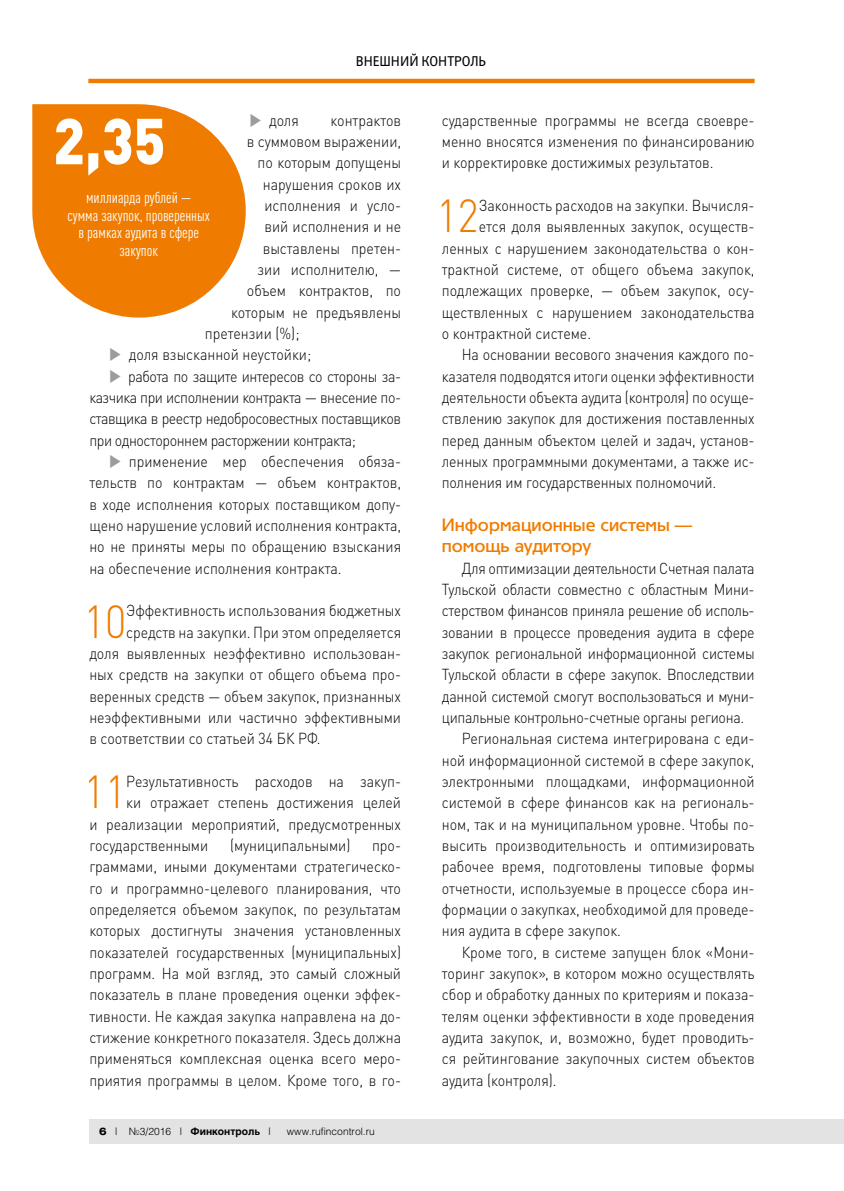
<style>
.page{position:relative;width:844px;height:1191px;background:#fff}
.page>*{position:absolute;margin:0;border:0;box-sizing:border-box;transform-origin:0 0}
.t1{font:900 63.88px "DIN Pro";color:#fff;scale:.9 1}
.t2{font:300 45.68px "DIN Pro";color:#ef7c00;scale:.9 1}
.t3{font:17.5px/21.3px "Tornado Medium C";color:#ef7c00}
.t4{font:300 15.75px/21.3px "DIN Pro";color:#000;text-align:justify;scale:.9 1}
.t5{font:300 15.75px "DIN Pro";letter-spacing:-.02em;color:#000;scale:.9 1}
.t6{font:300 15.75px "DIN Pro";letter-spacing:-.03em;color:#000;scale:.9 1}
.t7{font:condensed 15.75px/17.5px "DIN Pro";color:#fff;text-align:center}
.t8{font:14px "Yanus C";color:#000;scale:.9 1}
.t9{font:700 10.15px "Helios C";color:#000}
.t10{font:10.15px "Helios Light C";color:#000}
.s1{font-family:"Helios Ext C"}
.s2{font-family:"Helios Light C";font-weight:400}
</style>
<div class="page">
<div style="left:89px;top:1119px;width:754px;height:24px;background:#e3e3e3"></div>
<hr style="left:88px;top:79px;width:666px;height:4px;background:#ef7c00">
<svg style="left:32px;top:104px;width:214px;height:213px;fill:#ef7c00"></svg>
<p class="t8" style="left:355px;top:53px;width:146px">ВНЕШНИЙ КОНТРОЛЬ</p>
<p class="t4" style="left:269px;top:108px;width:35px">доля</p>
<p class="t4" style="left:330px;top:108px;width:80px">контрактов</p>
<p class="t4" style="left:247px;top:129px;width:173px">в суммовом выражении,</p>
<p class="t4" style="left:257px;top:150px;width:161px">по которым допущены</p>
<p class="t4" style="left:263px;top:172px;width:155px">нарушения сроков их</p>
<p class="t4" style="left:264px;top:193px;width:153px">исполнения и усло‑</p>
<p class="t4" style="left:264px;top:214px;width:153px">вий исполнения и не</p>
<p class="t4" style="left:263px;top:236px;width:155px">выставлены претен‑</p>
<p class="t4" style="left:257px;top:257px;width:161px">зии исполнителю, —</p>
<p class="t4" style="left:247px;top:278px;width:173px">объем контрактов, по</p>
<p class="t4" style="left:231px;top:300px;width:190px">которым не предъявлены</p>
<p class="t4" style="left:205px;top:321px;width:106px">претензии (%);</p>
<p class="t4" style="left:129px;top:342px;width:204px">доля взысканной неустойки;</p>
<p class="t6" style="left:128px;top:364px;width:305px">работа по защите интересов со стороны за‑</p>
<p class="t6" style="left:89px;top:385px;width:348px">казчика при исполнении контракта — внесение по‑</p>
<p class="t6" style="left:89px;top:406px;width:348px">ставщика в реестр недобросовестных поставщиков</p>
<p class="t6" style="left:89px;top:428px;width:298px">при одностороннем расторжении контракта;</p>
<p class="t4" style="left:129px;top:449px;width:304px">применение мер обеспечения обяза‑</p>
<p class="t4" style="left:89px;top:470px;width:348px">тельств по контрактам — объем контрактов,</p>
<p class="t4" style="left:89px;top:492px;width:348px">в ходе исполнения которых поставщиком допу‑</p>
<p class="t4" style="left:89px;top:513px;width:348px">щено нарушение условий исполнения контракта,</p>
<p class="t4" style="left:89px;top:534px;width:348px">но не приняты меры по обращению взыскания</p>
<p class="t4" style="left:89px;top:556px;width:282px">на обеспечение исполнения контракта.</p>
<h2 class="t2" style="left:84px;top:586px;width:48px">10</h2>
<p class="t4" style="left:126px;top:598px;width:307px">Эффективность использования бюджетных</p>
<h1 class="t1" style="left:53px;top:86px;width:126px">2,35</h1>
<p class="t7" style="left:68px;top:187px;width:144px">миллиарда рублей —<br>сумма закупок, проверенных в рамках аудита в сфере закупок</p>
<p class="t4" style="left:126px;top:620px;width:307px">средств на закупки. При этом определяется</p>
<p class="t4" style="left:89px;top:641px;width:348px">доля выявленных неэффективно использован‑</p>
<p class="t4" style="left:89px;top:662px;width:348px">ных средств на закупки от общего объема про‑</p>
<p class="t4" style="left:89px;top:684px;width:348px">веренных средств — объем закупок, признанных</p>
<p class="t4" style="left:89px;top:705px;width:348px">неэффективными или частично эффективными</p>
<p class="t4" style="left:89px;top:726px;width:258px">в соответствии со статьей 34 БК РФ.</p>
<h2 class="t2" style="left:84px;top:756px;width:48px">11</h2>
<p class="t4" style="left:126px;top:769px;width:307px">Результативность расходов на закуп‑</p>
<p class="t4" style="left:126px;top:790px;width:307px">ки отражает степень достижения целей</p>
<p class="t4" style="left:89px;top:812px;width:348px">и реализации мероприятий, предусмотренных</p>
<p class="t4" style="left:89px;top:833px;width:134px">государственными</p>
<p class="t4" style="left:230px;top:833px;width:135px">(муниципальными)</p>
<p class="t4" style="left:89px;top:833px;width:348px;text-indent:283px">про‑ граммами, иными документами стратегическо‑ го и программно-целевого планирования, что определяется объемом закупок, по результатам которых достигнуты значения установленных показателей государственных (муниципальных) программ. На мой взгляд, это самый сложный показатель в плане проведения оценки эффек‑ тивности. Не каждая закупка направлена на до‑ стижение конкретного показателя. Здесь должна применяться комплексная оценка всего меро‑ приятия программы в целом. Кроме того, в го‑</p>
<p class="t9" style="left:99px;top:1125px;width:173px"><span class="s1">6</span> <span class="s2">| №3/2016 |</span> Финконтроль <span class="s2">|</span></p>
<p class="t10" style="left:287px;top:1125px;width:89px">www.rufincontrol.ru</p>
<p class="t4" style="left:441px;top:108px;width:349px">сударственные программы не всегда своевре‑ менно вносятся изменения по финансированию и корректировке достижимых результатов.</p>
<h2 class="t2" style="left:436px;top:180px;width:48px">12</h2>
<p class="t4" style="left:478px;top:193px;width:308px">Законность расходов на закупки. Вычисля‑</p>
<p class="t4" style="left:478px;top:214px;width:308px">ется доля выявленных закупок, осуществ‑</p>
<p class="t4" style="left:441px;top:236px;width:349px">ленных с нарушением законодательства о кон‑</p>
<p class="t4" style="left:441px;top:257px;width:349px">трактной системе, от общего объема закупок,</p>
<p class="t4" style="left:441px;top:278px;width:349px">подлежащих проверке, — объем закупок, осу‑</p>
<p class="t4" style="left:441px;top:300px;width:349px">ществленных с нарушением законодательства</p>
<p class="t4" style="left:441px;top:321px;width:167px">о контрактной системе.</p>
<p class="t4" style="left:461px;top:342px;width:327px">На основании весового значения каждого по‑</p>
<p class="t4" style="left:441px;top:364px;width:349px">казателя подводятся итоги оценки эффективности</p>
<p class="t4" style="left:441px;top:385px;width:349px">деятельности объекта аудита (контроля) по осуще‑</p>
<p class="t4" style="left:441px;top:406px;width:349px">ствлению закупок для достижения поставленных</p>
<p class="t4" style="left:441px;top:428px;width:349px">перед данным объектом целей и задач, установ‑</p>
<p class="t4" style="left:441px;top:449px;width:349px">ленных программными документами, а также ис‑</p>
<p class="t4" style="left:441px;top:470px;width:306px">полнения им государственных полномочий.</p>
<p class="t3" style="left:441px;top:514px;width:252px">Информационные системы — помощь аудитору</p>
<p class="t5" style="left:461px;top:556px;width:327px">Для оптимизации деятельности Счетная палата</p>
<p class="t5" style="left:441px;top:577px;width:349px">Тульской области совместно с областным Мини‑</p>
<p class="t5" style="left:441px;top:598px;width:349px">стерством финансов приняла решение об исполь‑</p>
<p class="t5" style="left:441px;top:620px;width:349px">зовании в процессе проведения аудита в сфере</p>
<p class="t5" style="left:441px;top:641px;width:349px">закупок региональной информационной системы</p>
<p class="t5" style="left:441px;top:662px;width:349px">Тульской области в сфере закупок. Впоследствии</p>
<p class="t5" style="left:441px;top:684px;width:349px">данной системой смогут воспользоваться и муни‑</p>
<p class="t5" style="left:441px;top:705px;width:337px">ципальные контрольно-счетные органы региона.</p>
<p class="t4" style="left:461px;top:726px;width:327px">Региональная система интегрирована с еди‑</p>
<p class="t4" style="left:441px;top:748px;width:349px">ной информационной системой в сфере закупок,</p>
<p class="t4" style="left:441px;top:769px;width:349px">электронными площадками, информационной</p>
<p class="t4" style="left:441px;top:790px;width:349px">системой в сфере финансов как на региональ‑</p>
<p class="t4" style="left:441px;top:812px;width:349px">ном, так и на муниципальном уровне. Чтобы по‑</p>
<p class="t4" style="left:441px;top:833px;width:349px">высить производительность и оптимизировать</p>
<p class="t4" style="left:441px;top:854px;width:349px">рабочее время, подготовлены типовые формы</p>
<p class="t4" style="left:441px;top:876px;width:349px">отчетности, используемые в процессе сбора ин‑</p>
<p class="t4" style="left:441px;top:897px;width:349px">формации о закупках, необходимой для проведе‑</p>
<p class="t4" style="left:441px;top:918px;width:200px">ния аудита в сфере закупок.</p>
<p class="t4" style="left:461px;top:940px;width:327px">Кроме того, в системе запущен блок «Мони‑</p>
<p class="t4" style="left:441px;top:961px;width:349px">торинг закупок», в котором можно осуществлять</p>
<p class="t4" style="left:441px;top:982px;width:349px">сбор и обработку данных по критериям и показа‑</p>
<p class="t4" style="left:441px;top:1004px;width:349px">телям оценки эффективности в ходе проведения</p>
<p class="t4" style="left:441px;top:1025px;width:349px">аудита закупок, и, возможно, будет проводить‑</p>
<p class="t4" style="left:441px;top:1046px;width:349px">ся рейтингование закупочных систем объектов</p>
<p class="t4" style="left:441px;top:1068px;width:129px">аудита (контроля).</p>
</div>
